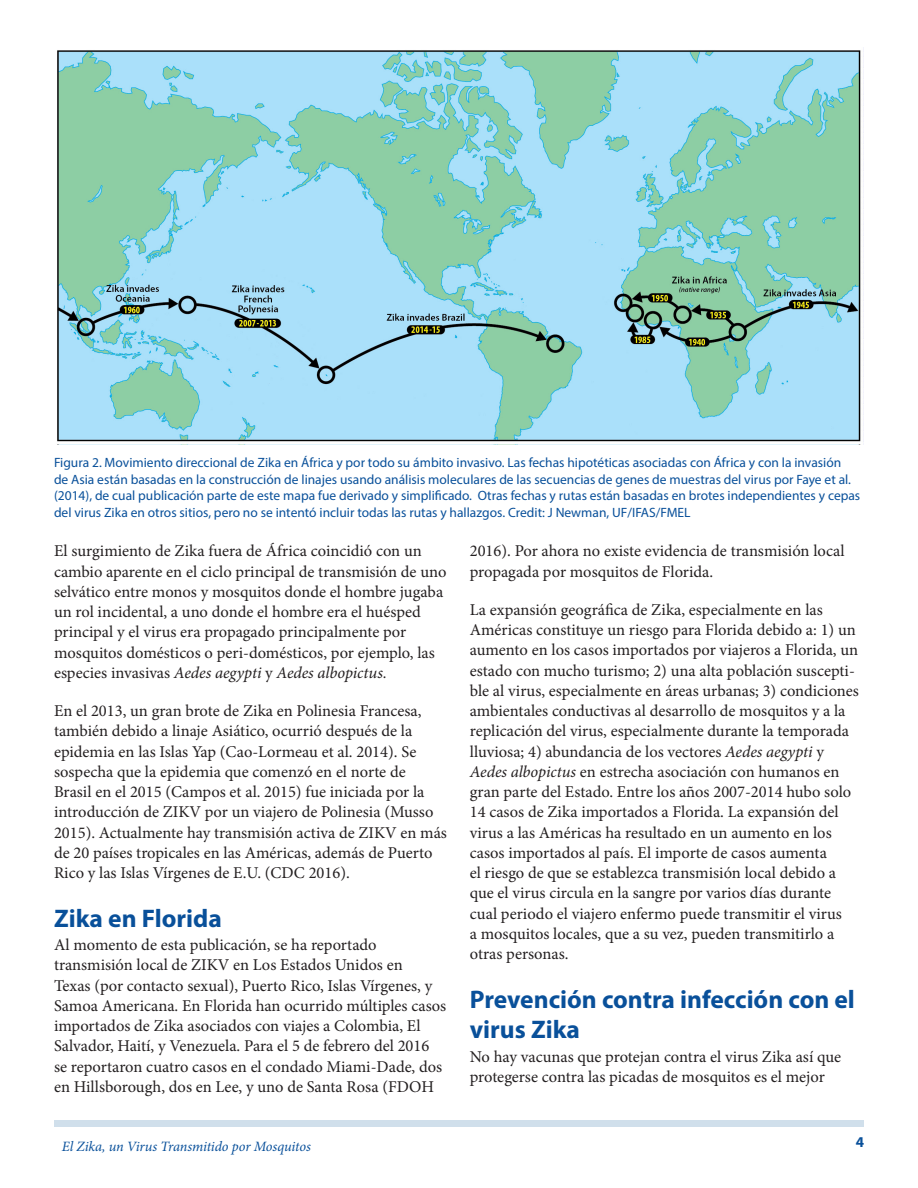
<style>
.page{position:relative;width:918px;height:1188px;background:#fff}
.page>*{position:absolute;margin:0;border:0;box-sizing:border-box;transform-origin:0 0}
.SectionHeading0{font:700 25.5px/30.6px "Myriad Pro";color:#09509a}
.Paragraph{font:16.5px/20.2px "Minion Pro";color:#231f20}
.t1{font:700 15px "Myriad Pro";color:#09509a}
.Paragraph-2{font:italic 14.25px "Minion Pro";letter-spacing:-.01em;color:#09509a}
.FigureCaption{font:13.5px/16.5px "Myriad Pro";color:#09509a}
.s1{font-style:italic}
</style>
<div class="page">
<div style="left:54px;top:1120px;width:810px;height:7px;background:#d0dfeb"></div>
<img style="left:57px;top:48px;width:807px;height:396px">
<p class="FigureCaption" style="left:54px;top:454px;width:808px">Figura 2. Movimiento direccional de Zika en África y por todo su ámbito invasivo. Las fechas hipotéticas asociadas con África y con la invasión<br>de Asia están basadas en la construcción de linajes usando análisis moleculares de las secuencias de genes de muestras del virus por Faye et al. (2014), de cual publicación parte de este mapa fue derivado y simplificado. Otras fechas y rutas están basadas en brotes independientes y cepas del virus Zika en otros sitios, pero no se intentó incluir todas las rutas y hallazgos. Credit: J Newman, UF/IFAS/FMEL</p>
<p class="Paragraph" style="left:54px;top:541px;width:394px">El surgimiento de Zika fuera de África coincidió con un cambio aparente en el ciclo principal de transmisión de uno selvático entre monos y mosquitos donde el hombre jugaba un rol incidental, a uno donde el hombre era el huésped principal y el virus era propagado principalmente por mosquitos domésticos o peri-domésticos, por ejemplo, las especies invasivas <span class="s1">Aedes aegypti</span> y <span class="s1">Aedes albopictus.</span></p>
<p class="Paragraph" style="left:54px;top:701px;width:395px">En el 2013, un gran brote de Zika en Polinesia Francesa, también debido a linaje Asiático, ocurrió después de la epidemia en las Islas Yap (Cao-Lormeau et al. 2014). Se sospecha que la epidemia que comenzó en el norte de Brasil en el 2015 (Campos et al. 2015) fue iniciada por la introducción de ZIKV por un viajero de Polinesia (Musso 2015). Actualmente hay transmisión activa de ZIKV en más de 20 países tropicales en las Américas, además de Puerto Rico y las Islas Vírgenes de E.U. (CDC 2016).</p>
<p class="SectionHeading0" style="left:54px;top:902px;width:169px">Zika en Florida</p>
<p class="Paragraph" style="left:54px;top:935px;width:394px">Al momento de esta publicación, se ha reportado transmisión local de ZIKV en Los Estados Unidos en<br>Texas (por contacto sexual), Puerto Rico, Islas Vírgenes, y Samoa Americana. En Florida han ocurrido múltiples casos importados de Zika asociados con viajes a Colombia, El Salvador, Haití, y Venezuela. Para el 5 de febrero del 2016 se reportaron cuatro casos en el condado Miami-Dade, dos en Hillsborough, dos en Lee, y uno de Santa Rosa (FDOH</p>
<p class="Paragraph-2" style="left:62px;top:1137px;width:251px">El Zika, un Virus Transmitido por Mosquitos</p>
<p class="Paragraph" style="left:470px;top:541px;width:376px">2016). Por ahora no existe evidencia de transmisión local propagada por mosquitos de Florida.</p>
<p class="Paragraph" style="left:470px;top:600px;width:391px">La expansión geográfica de Zika, especialmente en las Américas constituye un riesgo para Florida debido a: 1) un aumento en los casos importados por viajeros a Florida, un estado con mucho turismo; 2) una alta población suscepti&shy;ble al virus, especialmente en áreas urbanas; 3) condiciones ambientales conductivas al desarrollo de mosquitos y a la replicación del virus, especialmente durante la temporada lluviosa; 4) abundancia de los vectores <span class="s1">Aedes aegypti</span> y <span class="s1">Aedes albopictus</span> en estrecha asociación con humanos en gran parte del Estado. Entre los años 2007-2014 hubo solo 14 casos de Zika importados a Florida. La expansión del virus a las Américas ha resultado en un aumento en los casos importados al país. El importe de casos aumenta<br>el riesgo de que se establezca transmisión local debido a que el virus circula en la sangre por varios días durante cual periodo el viajero enfermo puede transmitir el virus<br>a mosquitos locales, que a su vez, pueden transmitirlo a otras personas.</p>
<p class="SectionHeading0" style="left:470px;top:983px;width:387px">Prevención contra infección con el virus Zika</p>
<p class="Paragraph" style="left:470px;top:1046px;width:373px">No hay vacunas que protejan contra el virus Zika así que protegerse contra las picadas de mosquitos es el mejor</p>
<p class="t1" style="left:856px;top:1133px;width:10px">4</p>
</div>
